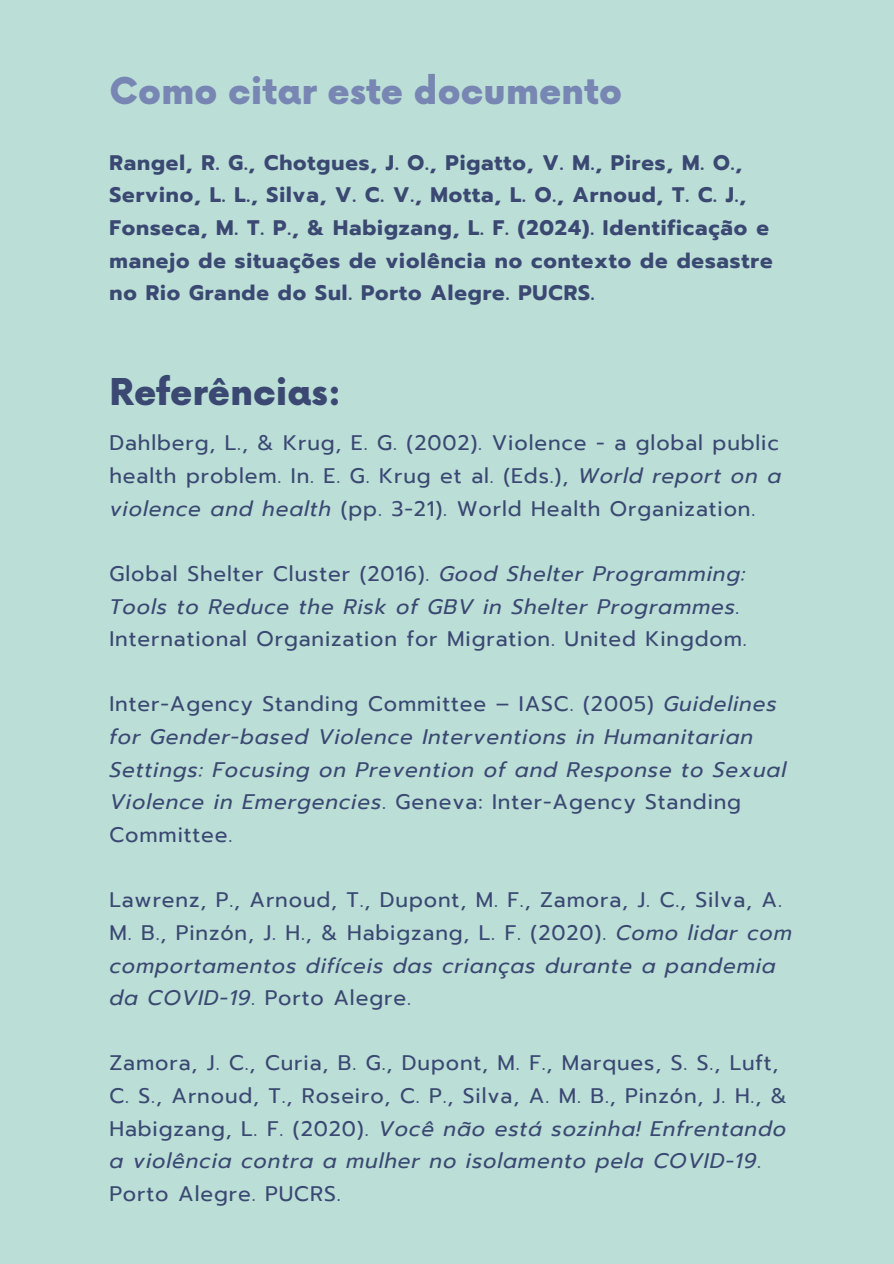
<style>
.page{position:relative;width:894px;height:1264px;background:#fff}
.page>*{position:absolute;margin:0;border:0;box-sizing:border-box;transform-origin:0 0}
.t1{font:900 36px "Now";color:#7786b2}
.t2{font:900 36px "Now";color:#3a4872}
.t3{font:21px/32.7px "Prompt";letter-spacing:.04em;color:#3a4872}
.t4{font:700 21px/32.7px "Prompt";letter-spacing:.04em;color:#3a4872}
.t5{font:italic 21px/32.7px "Prompt";letter-spacing:.04em;color:#3a4872}
.s1{font-style:italic}
.s2{font-style:normal}
</style>
<div class="page">
<div style="left:0;top:0;width:893px;height:1263px;background:#bbded6"></div>
<p class="t1" style="left:109px;top:72px;width:514px">Como citar este documento</p>
<p class="t4" style="left:109px;top:146px;width:664px">Rangel, R. G., Chotgues, J. O., Pigatto, V. M., Pires, M. O., Servino, L. L., Silva, V. C. V., Motta, L. O., Arnoud, T. C. J., Fonseca, M. T. P., &amp; Habigzang, L. F. (2024). Identificação e manejo de situações de violência no contexto de desastre no Rio Grande do Sul. Porto Alegre. PUCRS.</p>
<h1 class="t2" style="left:109px;top:372px;width:233px">Referências:</h1>
<h2 class="t3" style="left:109px;top:427px;width:673px;text-align:justify">Dahlberg, L., &amp; Krug, E. G. (2002). Violence - a global public health problem. In. E. G. Krug et al. (Eds.), <span class="s1">World report on a violence and health</span> (pp. 3-21). World Health Organization.</h2>
<h1 class="t3" style="left:109px;top:557px;width:638px">Global Shelter Cluster (2016). <span class="s1">Good Shelter Programming:<br>Tools to Reduce the Risk of GBV in Shelter Programmes.<br></span>International Organization for Migration. United Kingdom.</h1>
<p class="t5" style="left:109px;top:688px;width:678px"><span class="s2">Inter-Agency Standing Committee – IASC. (2005)</span> Guidelines for Gender-based Violence Interventions in Humanitarian Settings: Focusing on Prevention of and Response to Sexual Violence in Emergencies<span class="s2">. Geneva: Inter-Agency Standing Committee.</span></p>
<p class="t3" style="left:109px;top:883px;width:684px">Lawrenz, P., Arnoud, T., Dupont, M. F., Zamora, J. C., Silva, A.<br>M. B., Pinzón, J. H., &amp; Habigzang, L. F. (2020). <span class="s1">Como lidar com comportamentos difíceis das crianças durante a pandemia da COVID-19</span>. Porto Alegre.</p>
<p class="t3" style="left:109px;top:1047px;width:678px">Zamora, J. C., Curia, B. G., Dupont, M. F., Marques, S. S., Luft, C. S., Arnoud, T., Roseiro, C. P., Silva, A. M. B., Pinzón, J. H., &amp; Habigzang, L. F. (2020). <span class="s1">Você não está sozinha! Enfrentando a violência contra a mulher no isolamento pela COVID-19</span>.<br>Porto Alegre. PUCRS.</p>
</div>
